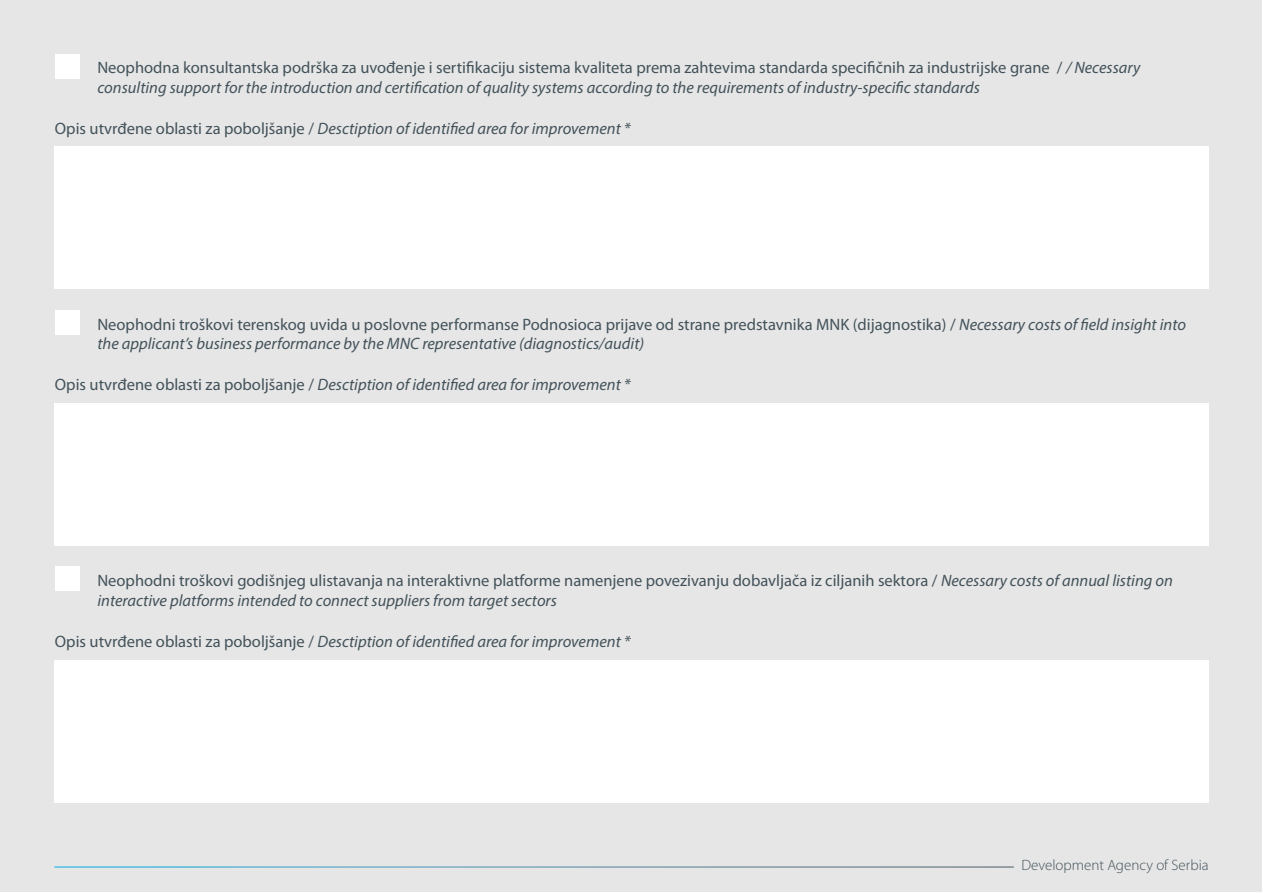
<style>
.page{position:relative;width:1263px;height:893px;background:#fff}
.page>*{position:absolute;margin:0;border:0;box-sizing:border-box;transform-origin:0 0}
.t1{font:italic 16.5px/19.5px "Myriad Pro";color:#43525a}
.t2{font:16.5px/19.5px "Myriad Pro";color:#43525a}
.t3{font:300 15px "Myriad Pro";color:#43525a}
.s1{font-style:normal}
.s2{font-style:italic}
</style>
<div class="page">
<div style="left:1px;top:1px;width:1261px;height:891px;background:#e6e6e6"></div>
<hr style="left:54px;top:867px;width:960px;height:1px;background:#fff">
<div style="left:54px;top:147px;width:1155px;height:142px;background:#fff"></div>
<div style="left:56px;top:54px;width:24px;height:24px;background:#fff"></div>
<div style="left:54px;top:403px;width:1155px;height:143px;background:#fff"></div>
<div style="left:56px;top:310px;width:24px;height:24px;background:#fff"></div>
<div style="left:54px;top:660px;width:1155px;height:143px;background:#fff"></div>
<div style="left:56px;top:567px;width:24px;height:24px;background:#fff"></div>
<p class="t1" style="left:97px;top:58px;width:1044px"><span class="s1">Neophodna konsultantska podrška za uvođenje i sertifikaciju sistema kvaliteta prema zahtevima standarda specifičnih za industrijske grane /</span> / Necessary consulting support for the introduction and certification of quality systems according to the requirements of industry-specific standards</p>
<p class="t1" style="left:55px;top:118px;width:577px"><span class="s1">Opis utvrđene oblasti za poboljšanje /</span> Desctiption of identified area for improvement *</p>
<p class="t2" style="left:97px;top:314px;width:1090px">Neophodni troškovi terenskog uvida u poslovne performanse Podnosioca prijave od strane predstavnika MNK (dijagnostika) / <span class="s2">Necessary costs of field insight into the applicant’s business performance by the MNC representative (diagnostics/audit)</span></p>
<p class="t1" style="left:55px;top:375px;width:577px"><span class="s1">Opis utvrđene oblasti za poboljšanje /</span> Desctiption of identified area for improvement *</p>
<p class="t2" style="left:97px;top:571px;width:1077px">Neophodni troškovi godišnjeg ulistavanja na interaktivne platforme namenjene povezivanju dobavljača iz ciljanih sektora / <span class="s2">Necessary costs of annual listing on interactive platforms intended to connect suppliers from target sectors</span></p>
<p class="t1" style="left:55px;top:631px;width:577px"><span class="s1">Opis utvrđene oblasti za poboljšanje /</span> Desctiption of identified area for improvement *</p>
<p class="t3" style="left:1021px;top:856px;width:189px">Development Agency of Serbia</p>
</div>
